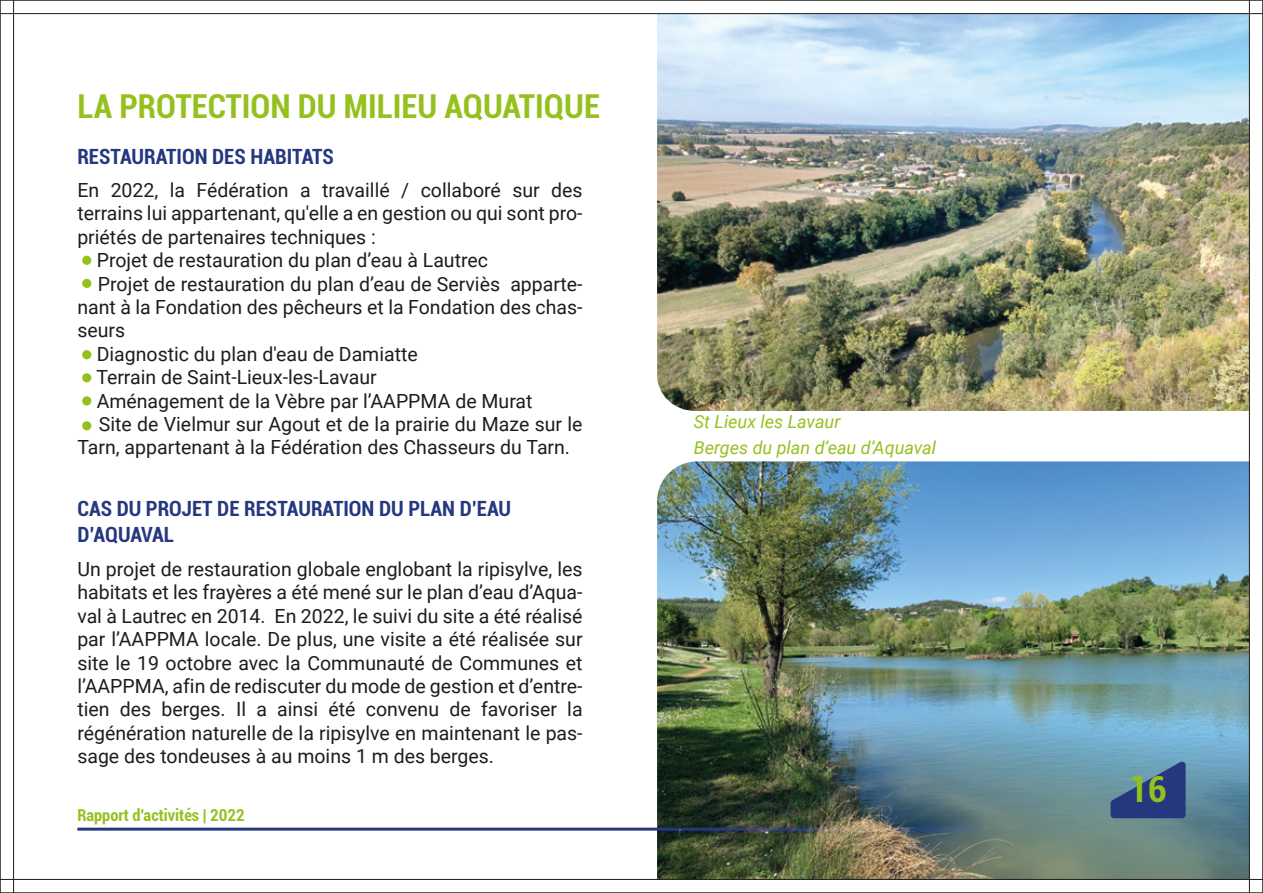
<style>
.page{position:relative;width:1263px;height:893px;background:#fff}
.page>*{position:absolute;margin:0;border:0;box-sizing:border-box;transform-origin:0 0}
.t1{font:700 condensed 35.7px "Roboto";color:#95c11f}
.t2{font:700 condensed 33px "Roboto";color:#95c11f}
.t3{font:700 condensed 21px/25.2px "Roboto";color:#25377f}
.t4{font:19.5px/23.4px "Roboto";color:#1d1d1b;text-align:justify}
.t5{font:italic 18px "Roboto";color:#95c11f}
.t6{font:700 condensed 16.5px "Roboto";color:#95c11f}
</style>
<div class="page">
<img style="left:0;top:0;width:1263px;height:893px">
<hr style="left:13px;top:0;width:1px;height:893px;background:#1d1d1b">
<hr style="left:0;top:13px;width:1263px;height:1px;background:#1d1d1b">
<hr style="left:0;top:879px;width:1263px;height:1px;background:#1d1d1b">
<hr style="left:1249px;top:0;width:1px;height:893px;background:#1d1d1b">
<h2 class="t2" style="left:77px;top:83px;width:524px">LA PROTECTION DU MILIEU AQUATIQUE</h2>
<p class="t3" style="left:77px;top:143px;width:258px">RESTAURATION DES HABITATS</p>
<p class="t4" style="left:77px;top:178px;width:507px">En 2022, la Fédération a travaillé / collaboré sur des</p>
<p class="t4" style="left:77px;top:201px;width:507px">terrains lui appartenant, qu'elle a en gestion ou qui sont pro-</p>
<p class="t4" style="left:77px;top:224px;width:300px">priétés de partenaires techniques :</p>
<p class="t4" style="left:97px;top:248px;width:393px">Projet de restauration du plan d’eau à Lautrec</p>
<p class="t4" style="left:98px;top:271px;width:486px">Projet de restauration du plan d’eau de Serviès apparte-</p>
<p class="t4" style="left:77px;top:295px;width:507px">nant à la Fondation des pêcheurs et la Fondation des chas-</p>
<p class="t4" style="left:77px;top:318px;width:49px">seurs</p>
<p class="t4" style="left:97px;top:341px;width:323px">Diagnostic du plan d'eau de Damiatte</p>
<p class="t4" style="left:96px;top:365px;width:282px">Terrain de Saint-Lieux-les-Lavaur</p>
<p class="t4" style="left:97px;top:388px;width:437px">Aménagement de la Vèbre par l’AAPPMA de Murat</p>
<p class="t4" style="left:99px;top:412px;width:485px">Site de Vielmur sur Agout et de la prairie du Maze sur le</p>
<p class="t4" style="left:77px;top:435px;width:494px">Tarn, appartenant à la Fédération des Chasseurs du Tarn.</p>
<p class="t3" style="left:77px;top:495px;width:435px">CAS DU PROJET DE RESTAURATION DU PLAN D’EAU<br>D’AQUAVAL</p>
<p class="t4" style="left:77px;top:557px;width:507px">Un projet de restauration globale englobant la ripisylve, les habitats et les frayères a été mené sur le plan d’eau d’Aqua&shy;val à Lautrec en 2014. En 2022, le suivi du site a été réalisé par l’AAPPMA locale. De plus, une visite a été réalisée sur site le 19 octobre avec la Communauté de Communes et l’AAPPMA, afin de rediscuter du mode de gestion et d’entre&shy;tien des berges. Il a ainsi été convenu de favoriser la régénération naturelle de la ripisylve en maintenant le pas&shy;sage des tondeuses à au moins 1 m des berges.</p>
<p class="t6" style="left:77px;top:804px;width:169px">Rapport d'activités | 2022</p>
<p class="t5" style="left:694px;top:409px;width:148px">St Lieux les Lavaur</p>
<p class="t5" style="left:694px;top:435px;width:244px">Berges du plan d’eau d’Aquaval</p>
<h1 class="t1" style="left:1129px;top:764px;width:39px">16</h1>
</div>
